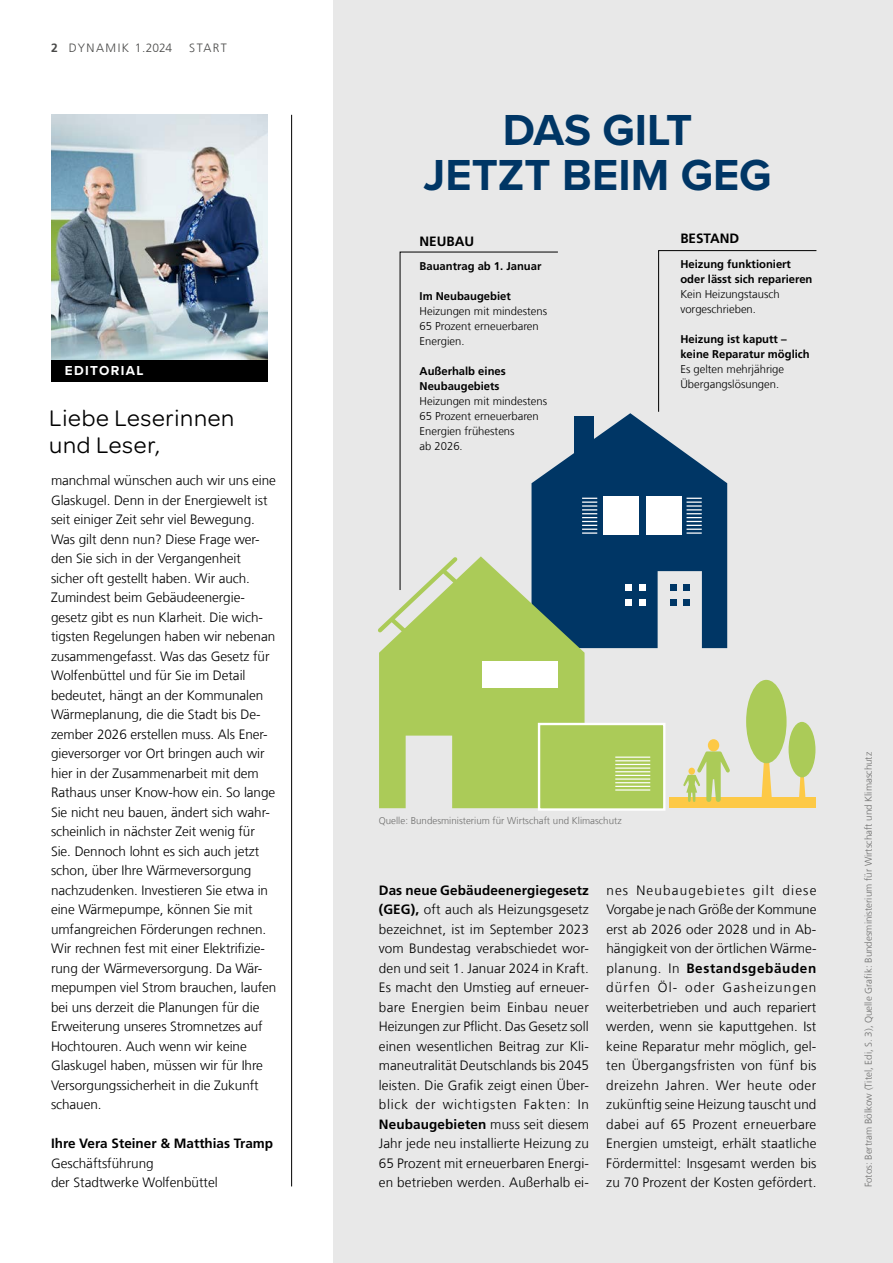
<style>
.page{position:relative;width:893px;height:1263px;background:#fff}
.page>*{position:absolute;margin:0;border:0;box-sizing:border-box;transform-origin:0 0}
.t1{font:700 45px/45px "Proxima Nova";color:#003665;text-align:center}
.t2{font:24px/26.2px "Omnes";letter-spacing:.03em;color:#000}
.t3{font:300 13.5px/19.5px "Frutiger LT Com";letter-spacing:-.005em;color:#000}
.t4{font:700 13.5px "Frutiger LT Com";color:#000}
.t5{font:700 13.5px "Proxima Nova";letter-spacing:.1em;color:#fff}
.t6{font:300 12px "Frutiger LT Com";letter-spacing:.12em;color:#494948}
.t7{font:300 11.25px/15px "Frutiger LT Com";color:#000}
.t8{font:700 11.25px/15px "Frutiger LT Com";color:#000}
.t9{font:300 9.75px "Frutiger LT Com";color:#6f6f6e}
.s1{font-weight:700}
</style>
<div class="page">
<div style="left:333px;top:0;width:560px;height:1263px;background:#e8e8e8"></div>
<hr style="left:291px;top:115px;width:1px;height:1071px;background:#000">
<img style="left:51px;top:115px;width:217px;height:245px">
<div style="left:51px;top:360px;width:217px;height:21px;background:#000"></div>
<svg style="left:559px;top:413px;width:168px;height:235px;fill:#003665"></svg>
<div style="left:604px;top:496px;width:35px;height:38px;background:#fff"></div>
<div style="left:646px;top:496px;width:36px;height:38px;background:#fff"></div>
<div style="left:670px;top:584px;width:7px;height:7px;background:#003665"></div>
<div style="left:684px;top:584px;width:6px;height:7px;background:#003665"></div>
<div style="left:684px;top:599px;width:6px;height:7px;background:#003665"></div>
<div style="left:670px;top:599px;width:7px;height:7px;background:#003665"></div>
<div style="left:626px;top:584px;width:6px;height:7px;background:#fff"></div>
<div style="left:639px;top:584px;width:7px;height:7px;background:#fff"></div>
<div style="left:639px;top:599px;width:7px;height:7px;background:#fff"></div>
<div style="left:626px;top:599px;width:6px;height:7px;background:#fff"></div>
<svg style="left:582px;top:498px;width:15px;height:36px"></svg>
<svg style="left:687px;top:498px;width:15px;height:36px"></svg>
<div style="left:574px;top:416px;width:20px;height:53px;background:#003665"></div>
<svg style="left:798px;top:776px;width:8px;height:22px"></svg>
<div style="left:788px;top:722px;width:27px;height:55px;background:#abcb58;border-radius:50%"></div>
<svg style="left:379px;top:556px;width:206px;height:252px;background:#a2c167"></svg>
<svg style="left:378px;top:556px;width:88px;height:85px"></svg>
<div style="left:482px;top:661px;width:76px;height:27px;background:#fff"></div>
<svg style="left:537px;top:722px;width:129px;height:89px;background:#b3d06a"></svg>
<hr style="left:615px;top:756px;width:35px;height:2px;background:#fff">
<hr style="left:615px;top:760px;width:35px;height:1px;background:#fff">
<hr style="left:615px;top:764px;width:35px;height:1px;background:#fff">
<hr style="left:615px;top:767px;width:35px;height:2px;background:#fff">
<hr style="left:615px;top:771px;width:35px;height:1px;background:#fff">
<hr style="left:615px;top:775px;width:35px;height:1px;background:#fff">
<hr style="left:615px;top:778px;width:35px;height:2px;background:#fff">
<hr style="left:615px;top:782px;width:35px;height:1px;background:#fff">
<hr style="left:615px;top:786px;width:35px;height:1px;background:#fff">
<hr style="left:615px;top:789px;width:35px;height:2px;background:#fff">
<svg style="left:761px;top:762px;width:11px;height:36px"></svg>
<div style="left:746px;top:680px;width:41px;height:83px;background:#abcb58;border-radius:50%"></div>
<div style="left:669px;top:798px;width:146px;height:10px;background:#fdc946"></div>
<div style="left:708px;top:739px;width:11px;height:12px;background:#fdc946;border-radius:50%"></div>
<svg style="left:683px;top:751px;width:47px;height:51px"></svg>
<svg style="left:658px;top:250px;width:159px;height:162px"></svg>
<svg style="left:399px;top:251px;width:160px;height:340px"></svg>
<p class="t6" style="left:51px;top:40px;width:123px"><span class="s1">2</span> DYNAMIK 1.2024</p>
<p class="t6" style="left:189px;top:40px;width:39px">START</p>
<p class="t5" style="left:65px;top:360px;width:80px">EDITORIAL</p>
<h2 class="t2" style="left:49px;top:404px;width:187px">Liebe Leserinnen und Leser,</h2>
<p class="t3" style="left:51px;top:471px;width:227px">manchmal wünschen auch wir uns eine Glaskugel. Denn in der Energiewelt ist seit einiger Zeit sehr viel Bewegung.<br>Was gilt denn nun? Diese Frage wer&shy;den Sie sich in der Vergangenheit sicher oft gestellt haben. Wir auch.<br>Zumindest beim Gebäudeenergie&shy;gesetz gibt es nun Klarheit. Die wich&shy;tigsten Regelungen haben wir nebenan zusammengefasst. Was das Gesetz für Wolfenbüttel und für Sie im Detail bedeutet, hängt an der Kommunalen Wärmeplanung, die die Stadt bis De&shy;zember 2026 erstellen muss. Als Ener&shy;gieversorger vor Ort bringen auch wir hier in der Zusammenarbeit mit dem Rathaus unser Know-how ein. So lange Sie nicht neu bauen, ändert sich wahr&shy;scheinlich in nächster Zeit wenig für Sie. Dennoch lohnt es sich auch jetzt schon, über Ihre Wärmeversorgung nachzudenken. Investieren Sie etwa in eine Wärmepumpe, können Sie mit umfangreichen Förderungen rechnen.<br>Wir rechnen fest mit einer Elektrifizie&shy;rung der Wärmeversorgung. Da Wär&shy;mepumpen viel Strom brauchen, laufen bei uns derzeit die Planungen für die Erweiterung unseres Stromnetzes auf Hochtouren. Auch wenn wir keine Glaskugel haben, müssen wir für Ihre Versorgungssicherheit in die Zukunft schauen.</p>
<p class="t4" style="left:51px;top:1136px;width:224px">Ihre Vera Steiner &amp; Matthias Tramp</p>
<p class="t3" style="left:51px;top:1153px;width:168px">Geschäftsführung<br>der Stadtwerke Wolfenbüttel</p>
<h1 class="t1" style="left:424px;top:106px;width:350px">DAS GILT<br>JETZT BEIM GEG</h1>
<p class="t4" style="left:420px;top:233px;width:56px">NEUBAU</p>
<p class="t8" style="left:420px;top:259px;width:123px">Bauantrag ab 1. Januar</p>
<p class="t8" style="left:420px;top:289px;width:93px">Im Neubaugebiet</p>
<p class="t7" style="left:420px;top:304px;width:129px">Heizungen mit mindestens<br>65 Prozent erneuerbaren<br>Energien.</p>
<p class="t8" style="left:420px;top:364px;width:88px">Außerhalb eines<br>Neubaugebiets</p>
<p class="t7" style="left:420px;top:394px;width:129px">Heizungen mit mindestens<br>65 Prozent erneuerbaren<br>Energien frühestens<br>ab 2026.</p>
<p class="t4" style="left:680px;top:230px;width:60px">BESTAND</p>
<p class="t8" style="left:680px;top:256px;width:134px">Heizung funktioniert oder lässt sich reparieren</p>
<p class="t7" style="left:680px;top:286px;width:101px">Kein Heizungstausch vorgeschrieben.</p>
<p class="t8" style="left:680px;top:331px;width:131px">Heizung ist kaputt – keine Reparatur möglich</p>
<p class="t7" style="left:680px;top:361px;width:105px">Es gelten mehrjährige<br>Übergangslösungen.</p>
<p class="t9" style="left:379px;top:815px;width:244px">Quelle: Bundesministerium für Wirtschaft und Klimaschutz</p>
<p class="t3" style="left:379px;top:880px;width:212px;text-align:justify"><span class="s1">Das neue Gebäudeenergiegesetz (GEG),</span> oft auch als Heizungsgesetz bezeichnet, ist im September 2023 vom Bundestag verabschiedet wor&shy;den und seit 1. Januar 2024 in Kraft.<br>Es macht den Umstieg auf erneuer&shy;bare Energien beim Einbau neuer Heizungen zur Pflicht. Das Gesetz soll einen wesentlichen Beitrag zur Kli&shy;maneutralität Deutschlands bis 2045 leisten. Die Grafik zeigt einen Über&shy;blick der wichtigsten Fakten: In <span class="s1">Neubaugebieten</span> muss seit diesem Jahr jede neu installierte Heizung zu 65 Prozent mit erneuerbaren Energi&shy;en betrieben werden. Außerhalb ei-</p>
<p class="t3" style="left:606px;top:880px;width:212px;text-align:justify">nes Neubaugebietes gilt diese Vorgabe je nach Größe der Kommune erst ab 2026 oder 2028 und in Ab&shy;hängigkeit von der örtlichen Wärme&shy;planung. In <span class="s1">Bestandsgebäuden </span>dürfen Öl- oder Gasheizungen weiterbetrieben und auch repariert werden, wenn sie kaputtgehen. Ist keine Reparatur mehr möglich, gel&shy;ten Übergangsfristen von fünf bis dreizehn Jahren. Wer heute oder zukünftig seine Heizung tauscht und dabei auf 65 Prozent erneuerbare Energien umsteigt, erhält staatliche Fördermittel: Insgesamt werden bis zu 70 Prozent der Kosten gefördert.</p>
<p class="t9" style="left:863px;top:1187px;width:437px;rotate:-90deg">Fotos: Bertram Bölkow (Titel, Edi, S. 3), Quelle Grafik: Bundesministerium für Wirtschaft und Klimaschutz</p>
</div>
